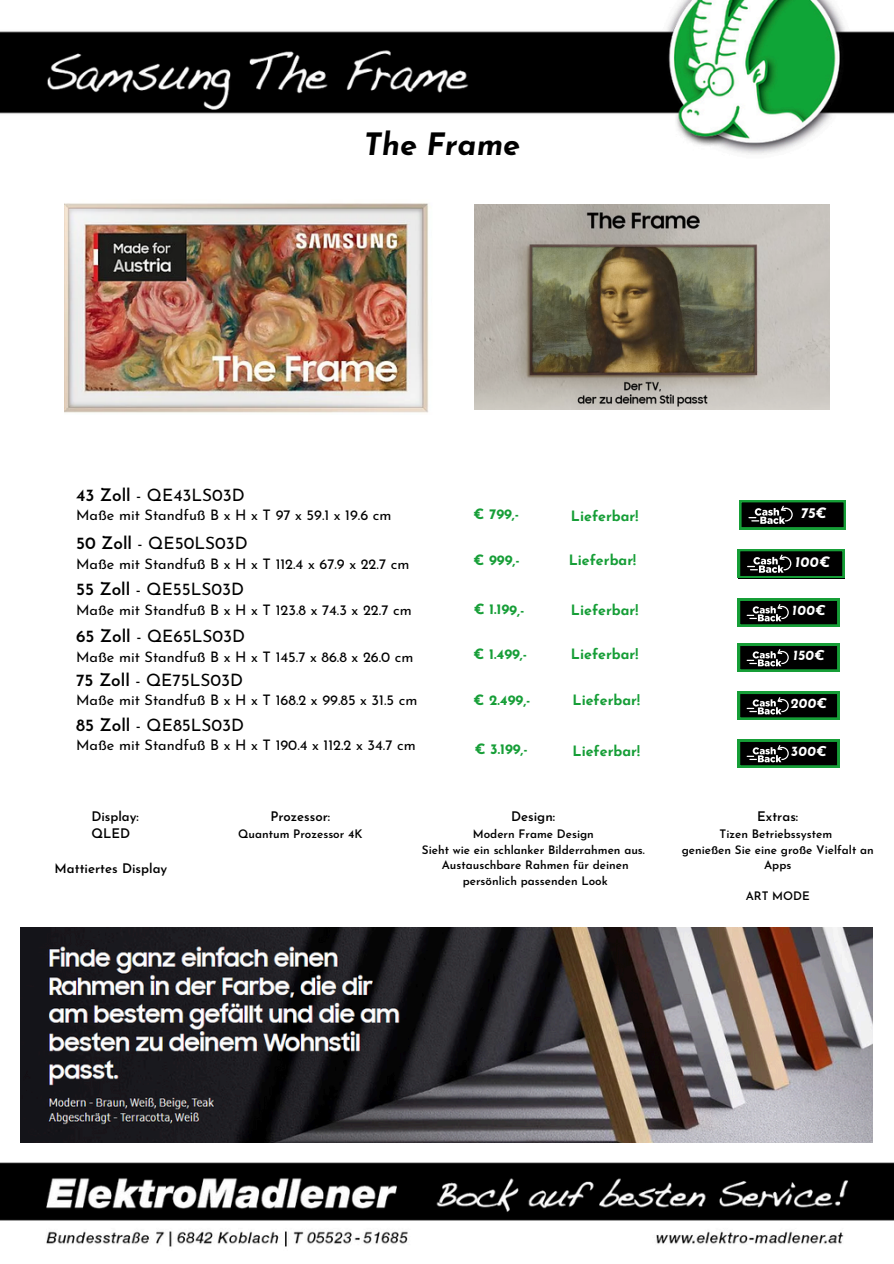
<style>
.page{position:relative;width:894px;height:1264px;background:#fff}
.page>*{position:absolute;margin:0;border:0;box-sizing:border-box;transform-origin:0 0}
.t1{font:italic 700 30.75px "Josefin Sans";color:#000}
.t2{font:17.1px "Josefin Sans";color:#000}
.t3{font:14.55px "Josefin Sans";color:#000}
.t4{font:italic 700 14.4px "Josefin Sans";color:#fff}
.t5{font:700 14.25px "Josefin Sans";color:#169e37}
.t6{font:italic 700 13.8px "Josefin Sans";color:#fff}
.t7{font:600 13.2px/17.5px "Josefin Sans";color:#000}
.t8{font:600 11.7px/15.6px "Josefin Sans";color:#000;text-align:center}
.s1{font-weight:600}
</style>
<div class="page">
<img style="left:0;top:0;width:893px;height:1247px">
<img style="left:21px;top:927px;width:851px;height:215px">
<img style="left:474px;top:205px;width:355px;height:204px">
<img style="left:64px;top:199px;width:374px;height:215px">
<svg style="left:739px;top:500px;width:106px;height:29px"></svg>
<svg style="left:737px;top:549px;width:107px;height:29px"></svg>
<svg style="left:737px;top:598px;width:102px;height:28px"></svg>
<svg style="left:737px;top:643px;width:102px;height:28px"></svg>
<svg style="left:737px;top:689px;width:102px;height:30px"></svg>
<svg style="left:737px;top:730px;width:102px;height:37px"></svg>
<h2 class="t1" style="left:364px;top:132px;width:158px">The Frame</h2>
<p class="t2" style="left:76px;top:488px;width:170px"><span class="s1">43 Zoll</span> - QE43LS03D</p>
<p class="t3" style="left:76px;top:509px;width:317px">Maße mit Standfuß B x H x T 97 x 59.1 x 19.6 cm</p>
<h1 class="t2" style="left:76px;top:536px;width:173px"><span class="s1">50 Zoll</span> - QE50LS03D</h1>
<h1 class="t3" style="left:76px;top:557px;width:335px">Maße mit Standfuß B x H x T 112.4 x 67.9 x 22.7 cm</h1>
<p class="t2" style="left:76px;top:582px;width:169px"><span class="s1">55 Zoll</span> - QE55LS03D</p>
<p class="t3" style="left:76px;top:603px;width:337px">Maße mit Standfuß B x H x T 123.8 x 74.3 x 22.7 cm</p>
<p class="t5" style="left:473px;top:508px;width:47px">€ 799,-</p>
<h3 class="t5" style="left:473px;top:554px;width:48px">€ 999,-</h3>
<h3 class="t5" style="left:474px;top:603px;width:52px;rotate:1deg">€ 1.199,-</h3>
<h3 class="t5" style="left:571px;top:510px;width:69px">Lieferbar!</h3>
<h3 class="t5" style="left:568px;top:554px;width:69px">Lieferbar!</h3>
<h3 class="t5" style="left:571px;top:604px;width:69px">Lieferbar!</h3>
<h3 class="t2" style="left:76px;top:629px;width:170px"><span class="s1">65 Zoll</span> - QE65LS03D</h3>
<h3 class="t3" style="left:76px;top:651px;width:339px">Maße mit Standfuß B x H x T 145.7 x 86.8 x 26.0 cm</h3>
<h2 class="t5" style="left:473px;top:648px;width:55px">€ 1.499,-</h2>
<h2 class="t5" style="left:571px;top:648px;width:69px">Lieferbar!</h2>
<h2 class="t2" style="left:76px;top:673px;width:168px"><span class="s1">75 Zoll</span> - QE75LS03D</h2>
<h2 class="t3" style="left:76px;top:694px;width:342px">Maße mit Standfuß B x H x T 168.2 x 99.85 x 31.5 cm</h2>
<h2 class="t5" style="left:473px;top:694px;width:58px">€ 2.499,-</h2>
<h2 class="t5" style="left:572px;top:694px;width:69px">Lieferbar!</h2>
<h2 class="t2" style="left:76px;top:718px;width:169px"><span class="s1">85 Zoll</span> - QE85LS03D</h2>
<h2 class="t3" style="left:76px;top:739px;width:341px">Maße mit Standfuß B x H x T 190.4 x 112.2 x 34.7 cm</h2>
<h2 class="t5" style="left:474px;top:743px;width:55px">€ 3.199,-</h2>
<p class="t5" style="left:572px;top:745px;width:69px">Lieferbar!</p>
<h2 class="t7" style="left:91px;top:808px;width:49px">Display:<br>QLED</h2>
<p class="t7" style="left:55px;top:861px;width:114px">Mattiertes Display</p>
<h2 class="t7" style="left:270px;top:808px;width:61px">Prozessor:</h2>
<h2 class="t8" style="left:238px;top:827px;width:126px">Quantum Prozessor 4K</h2>
<p class="t7" style="left:511px;top:808px;width:46px">Design:</p>
<h2 class="t8" style="left:472px;top:827px;width:123px">Modern Frame Design</h2>
<p class="t8" style="left:422px;top:843px;width:224px">Sieht wie ein schlanker Bilderrahmen aus.</p>
<p class="t8" style="left:441px;top:858px;width:188px">Austauschbare Rahmen für deinen persönlich passenden Look</p>
<h2 class="t4" style="left:800px;top:507px;width:27px">75€</h2>
<h2 class="t4" style="left:794px;top:556px;width:37px">100€</h2>
<p class="t6" style="left:791px;top:605px;width:35px">100€</p>
<p class="t6" style="left:792px;top:650px;width:33px">150€</p>
<h2 class="t6" style="left:790px;top:698px;width:38px">200€</h2>
<h2 class="t6" style="left:790px;top:746px;width:37px">300€</h2>
<h2 class="t7" style="left:757px;top:808px;width:42px">Extras:</h2>
<h2 class="t8" style="left:719px;top:827px;width:114px">Tizen Betriebssystem</h2>
<p class="t8" style="left:681px;top:843px;width:193px">genießen Sie eine große Vielfalt an<br>Apps</p>
<h2 class="t8" style="left:745px;top:889px;width:66px">ART MODE</h2>
</div>
